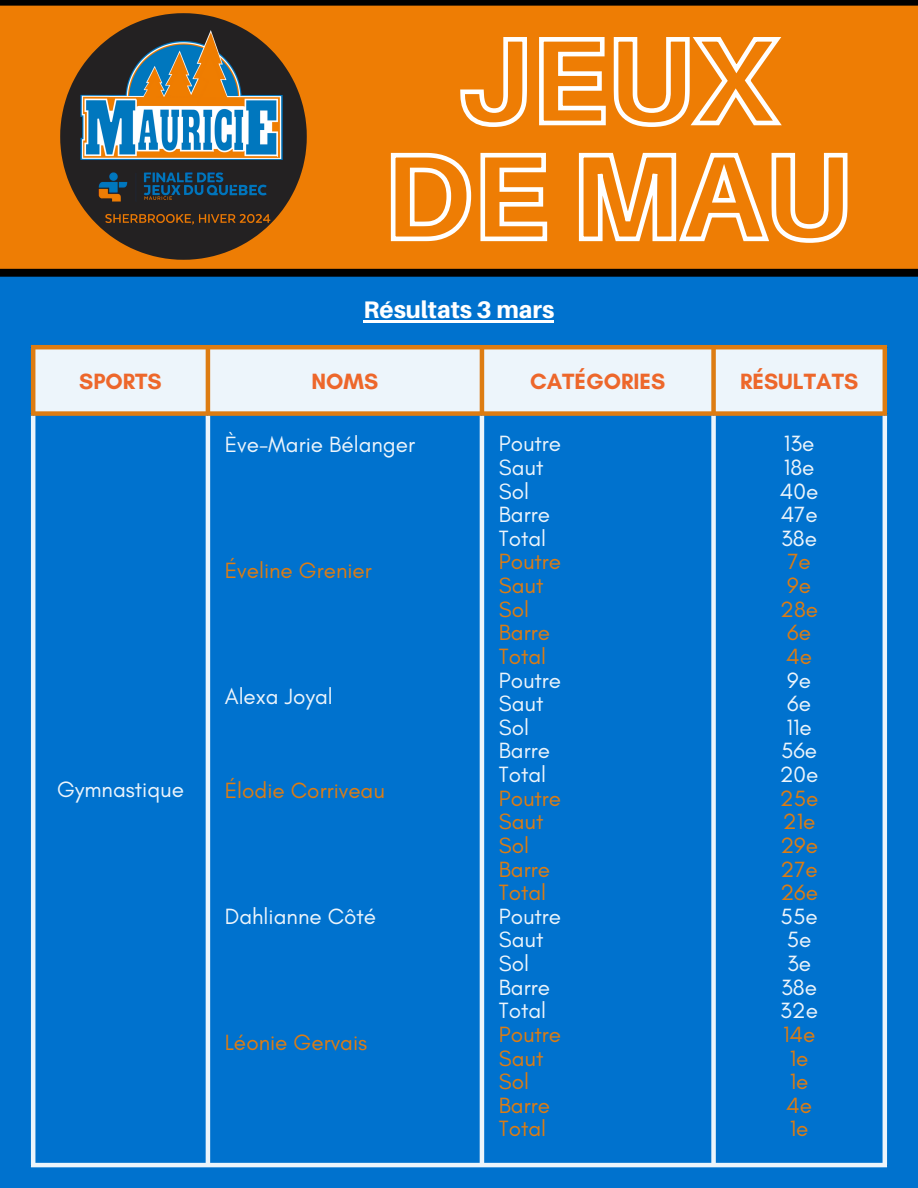
<style>
.page{position:relative;width:918px;height:1188px;background:#0072ce}
.page>*{position:absolute;margin:0;border:0;box-sizing:border-box;transform-origin:0 0}
.t1{font:800 24px "Aileron";color:#fff}
.t2{font:22.5px/23.7px "Glacial Indifference";color:#fff}
.t3{font:22.5px/23.7px "Glacial Indifference";color:#ee7d04}
.t4{font:700 22.5px "Glacial Indifference";color:#ff671f}
</style>
<div class="page">
<div style="left:0;top:0;width:918px;height:274px;background:#ee7d04"></div>
<svg style="left:60px;top:103px;width:247px;height:157px"></svg>
<div style="left:0;top:269px;width:918px;height:8px;background:#000"></div>
<div style="left:0;top:0;width:918px;height:6px;background:#000"></div>
<svg style="left:460px;top:37px;width:322px;height:76px"></svg>
<svg style="left:390px;top:113px;width:458px;height:130px"></svg>
<hr style="left:364px;top:320px;width:190px;height:3px;background:#fff">
<div style="left:35px;top:349px;width:848px;height:62px;background:#edf5fb"></div>
<hr style="left:31px;top:349px;width:4px;height:62px;background:#dd7c12">
<hr style="left:206px;top:349px;width:4px;height:62px;background:#dd7c12">
<hr style="left:480px;top:349px;width:4px;height:62px;background:#dd7c12">
<div style="left:711px;top:349px;width:5px;height:62px;background:#dd7c12"></div>
<hr style="left:883px;top:349px;width:4px;height:62px;background:#dd7c12">
<hr style="left:31px;top:345px;width:856px;height:4px;background:#dd7c12">
<div style="left:31px;top:411px;width:856px;height:5px;background:#dd7c12"></div>
<hr style="left:31px;top:416px;width:4px;height:747px;background:#edf5fb">
<hr style="left:206px;top:416px;width:4px;height:747px;background:#edf5fb">
<hr style="left:480px;top:416px;width:4px;height:747px;background:#edf5fb">
<div style="left:711px;top:416px;width:5px;height:747px;background:#edf5fb"></div>
<hr style="left:883px;top:416px;width:4px;height:747px;background:#edf5fb">
<hr style="left:31px;top:1163px;width:856px;height:4px;background:#edf5fb">
<img style="left:65px;top:13px;width:237px;height:236px">
<p class="t1" style="left:364px;top:295px;width:192px">Résultats 3 mars</p>
<p class="t4" style="left:79px;top:367px;width:84px">SPORTS</p>
<p class="t4" style="left:312px;top:367px;width:68px">NOMS</p>
<p class="t4" style="left:530px;top:367px;width:137px">CATÉGORIES</p>
<p class="t4" style="left:740px;top:367px;width:120px">RÉSULTATS</p>
<p class="t2" style="left:225px;top:432px;width:192px">Ève-Marie Bélanger</p>
<p class="t3" style="left:225px;top:558px;width:149px">Éveline Grenier</p>
<p class="t2" style="left:57px;top:777px;width:128px">Gymnastique</p>
<p class="t2" style="left:225px;top:684px;width:109px">Alexa Joyal</p>
<p class="t3" style="left:225px;top:779px;width:162px">Élodie Corriveau</p>
<p class="t2" style="left:225px;top:905px;width:153px">Dahlianne Côté</p>
<p class="t3" style="left:225px;top:1031px;width:144px">Léonie Gervais</p>
<p class="t2" style="left:499px;top:432px;width:64px">Poutre<br>Saut<br>Sol<br>Barre<br>Total</p>
<p class="t3" style="left:499px;top:550px;width:64px">Poutre<br>Saut<br>Sol<br>Barre<br>Total</p>
<p class="t2" style="left:499px;top:668px;width:64px">Poutre<br>Saut<br>Sol<br>Barre<br>Total</p>
<p class="t3" style="left:499px;top:786px;width:64px">Poutre<br>Saut<br>Sol<br>Barre<br>Total</p>
<p class="t2" style="left:499px;top:904px;width:64px">Poutre<br>Saut<br>Sol<br>Barre<br>Total</p>
<p class="t3" style="left:499px;top:1022px;width:64px">Poutre<br>Saut<br>Sol<br>Barre<br>Total</p>
<p class="t2" style="left:780px;top:432px;width:40px">13e<br>18e<br>40e<br>47e<br>38e</p>
<p class="t3" style="left:780px;top:550px;width:39px;text-align:center">7e<br>9e<br>28e<br>6e<br>4e</p>
<p class="t2" style="left:780px;top:668px;width:40px;text-align:center">9e<br>6e<br>11e<br>56e<br>20e</p>
<p class="t3" style="left:780px;top:786px;width:40px">25e<br>21e<br>29e<br>27e<br>26e</p>
<p class="t2" style="left:780px;top:904px;width:39px;text-align:center">55e<br>5e<br>3e<br>38e<br>32e</p>
<p class="t3" style="left:783px;top:1022px;width:34px">14e<br>1e<br>1e<br>4e<br>1e</p>
</div>
